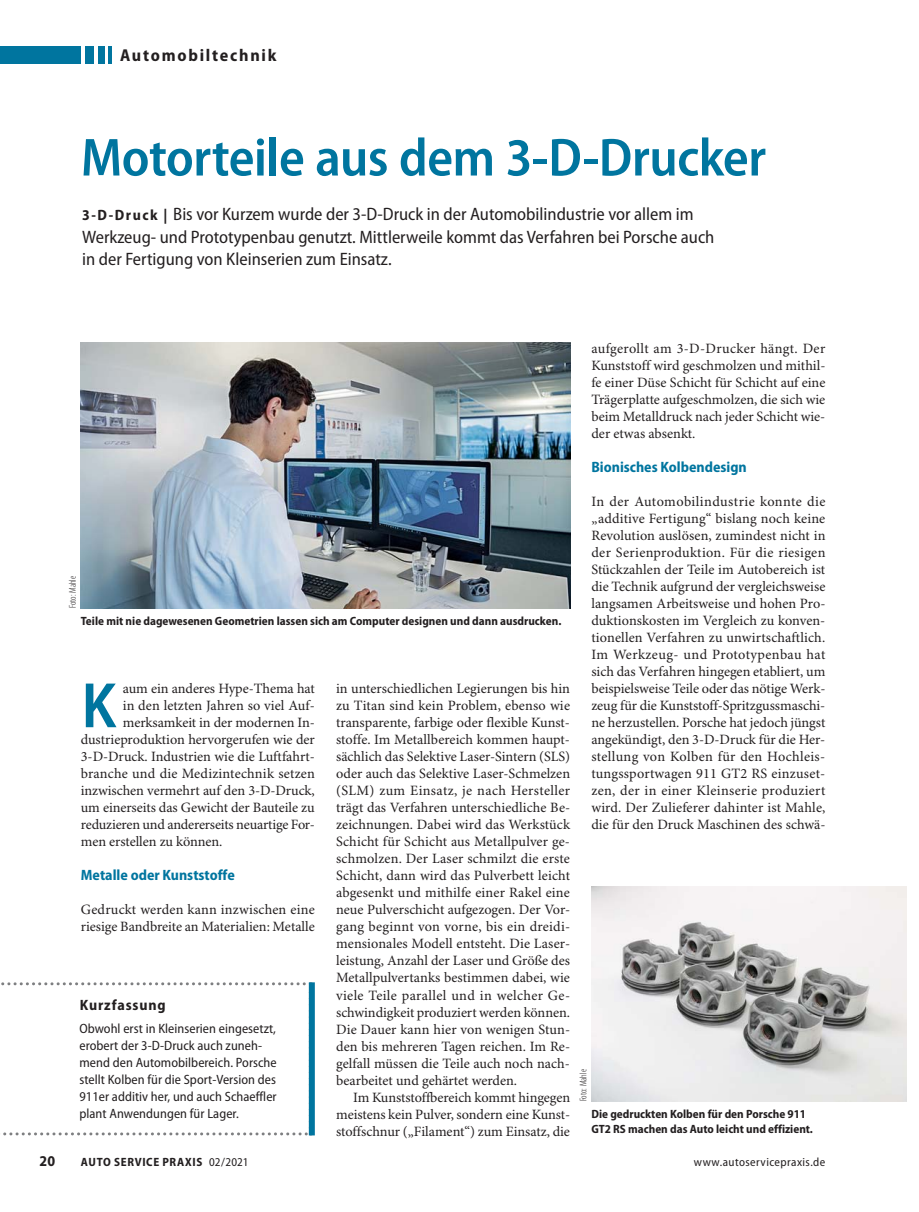
<style>
.page{position:relative;width:919px;height:1212px;background:#fff}
.page>*{position:absolute;margin:0;border:0;box-sizing:border-box;transform-origin:0 0}
.t1{font:600 semi-condensed 64.65px "Myriad Pro";color:#00759f}
.t2{font:600 semi-condensed 54px "Myriad Pro";letter-spacing:-.01em;color:#00759f}
.t3{font:semi-condensed 18px/22.5px "Myriad Pro";color:#231f20}
.t4{font:700 semi-condensed 17.25px "Myriad Pro";letter-spacing:.1em;color:#231f20}
.t5{font:700 semi-condensed 15px "Myriad Pro";color:#00759f}
.t6{font:700 semi-condensed 15px "Myriad Pro";letter-spacing:.055em;color:#231f20}
.t7{font:14.25px/17px "Minion Pro";letter-spacing:-.005em;color:#231f20;text-align:justify}
.t8{font:14.25px "Minion Pro";letter-spacing:.015em;color:#231f20}
.t9{font:semi-condensed 13.5px/17px "Myriad Pro";letter-spacing:.005em;color:#231f20}
.t10{font:700 semi-condensed 12px/15px "Myriad Pro";color:#231f20}
.t11{font:700 semi-condensed 12px "Myriad Pro";letter-spacing:.055em;color:#231f20}
.t12{font:semi-condensed 12px "Myriad Pro";letter-spacing:.035em;color:#231f20}
.t13{font:300 condensed 9.75px "Myriad Pro";color:#231f20}
.s1{font-weight:700;font-size:15px}
.s2{font-weight:400}
</style>
<div class="page">
<hr style="left:108px;top:47px;width:4px;height:17px;background:#00759f">
<div style="left:85px;top:47px;width:9px;height:17px;background:#00759f"></div>
<div style="left:98px;top:47px;width:6px;height:17px;background:#00759f"></div>
<div style="left:0;top:47px;width:81px;height:17px;background:#00759f"></div>
<svg style="left:1px;top:982px;width:308px;height:153px"></svg>
<div style="left:309px;top:982px;width:6px;height:153px;background:#00759f"></div>
<img style="left:81px;top:343px;width:489px;height:265px">
<img style="left:591px;top:887px;width:315px;height:214px">
<p class="t4" style="left:120px;top:49px;width:158px">Automobiltechnik</p>
<h2 class="t2" style="left:81px;top:125px;width:686px">Motorteile aus dem 3-D-Drucker</h2>
<p class="t3" style="left:82px;top:205px;width:633px"><span class="s1">3-D-Druck |</span> Bis vor Kurzem wurde der 3-D-Druck in der Automobilindustrie vor allem im<br>Werkzeug- und Prototypenbau genutzt. Mittlerweile kommt das Verfahren bei Porsche auch in der Fertigung von Kleinserien zum Einsatz.</p>
<p class="t13" style="left:67px;top:608px;width:34px;rotate:-90deg">Foto: Mahle</p>
<p class="t10" style="left:81px;top:615px;width:482px">Teile mit nie dagewesenen Geometrien lassen sich am Computer designen und dann ausdrucken.</p>
<h1 class="t1" style="left:81px;top:667px;width:36px">K</h1>
<p class="t7" style="left:123px;top:681px;width:193px">aum ein anderes Hype-Thema hat</p>
<p class="t7" style="left:123px;top:698px;width:193px">in den letzten Jahren so viel Auf-</p>
<p class="t7" style="left:123px;top:715px;width:193px">merksamkeit in der modernen In-</p>
<p class="t7" style="left:81px;top:732px;width:235px">dustrieproduktion hervorgerufen wie der</p>
<p class="t7" style="left:81px;top:749px;width:235px">3-D-Druck. Industrien wie die Luftfahrt-</p>
<p class="t8" style="left:81px;top:768px;width:235px">branche und die Medizintechnik setzen</p>
<p class="t7" style="left:81px;top:783px;width:235px">inzwischen vermehrt auf den 3-D-Druck,</p>
<p class="t7" style="left:81px;top:800px;width:235px">um einerseits das Gewicht der Bauteile zu</p>
<p class="t7" style="left:81px;top:817px;width:235px">reduzieren und andererseits neuartige For-</p>
<p class="t7" style="left:81px;top:834px;width:143px">men erstellen zu können.</p>
<p class="t5" style="left:81px;top:870px;width:155px">Metalle oder Kunststoffe</p>
<p class="t7" style="left:81px;top:902px;width:235px">Gedruckt werden kann inzwischen eine riesige Bandbreite an Materialien: Metalle</p>
<p class="t6" style="left:80px;top:999px;width:87px">Kurzfassung</p>
<p class="t9" style="left:79px;top:1022px;width:199px">Obwohl erst in Kleinserien eingesetzt, erobert der 3-D-Druck auch zuneh&shy;mend den Automobilbereich. Porsche stellt Kolben für die Sport-Version des 911er additiv her, und auch Schaeffler plant Anwendungen für Lager.</p>
<p class="t7" style="left:336px;top:681px;width:235px">in unterschiedlichen Legierungen bis hin zu Titan sind kein Problem, ebenso wie transparente, farbige oder flexible Kunst&shy;stoffe. Im Metallbereich kommen haupt&shy;sächlich das Selektive Laser-Sintern (SLS) oder auch das Selektive Laser-Schmelzen (SLM) zum Einsatz, je nach Hersteller trägt das Verfahren unterschiedliche Be&shy;zeichnungen. Dabei wird das Werkstück Schicht für Schicht aus Metallpulver ge&shy;schmolzen. Der Laser schmilzt die erste Schicht, dann wird das Pulverbett leicht abgesenkt und mithilfe einer Rakel eine neue Pulverschicht aufgezogen. Der Vor&shy;gang beginnt von vorne, bis ein dreidi&shy;mensionales Modell entsteht. Die Laser&shy;leistung, Anzahl der Laser und Größe des Metallpulvertanks bestimmen dabei, wie viele Teile parallel und in welcher Ge&shy;schwindigkeit produziert werden können.<br>Die Dauer kann hier von wenigen Stun&shy;den bis mehreren Tagen reichen. Im Re&shy;gelfall müssen die Teile auch noch nach&shy;bearbeitet und gehärtet werden.</p>
<p class="t7" style="left:336px;top:1090px;width:235px;text-indent:17px">Im Kunststoffbereich kommt hingegen meistens kein Pulver, sondern eine Kunst&shy;stoffschnur („Filament“) zum Einsatz, die</p>
<p class="t7" style="left:591px;top:341px;width:235px">aufgerollt am 3-D-Drucker hängt. Der Kunststoff wird geschmolzen und mithil&shy;fe einer Düse Schicht für Schicht auf eine Trägerplatte aufgeschmolzen, die sich wie beim Metalldruck nach jeder Schicht wie&shy;der etwas absenkt.</p>
<p class="t5" style="left:591px;top:461px;width:157px">Bionisches Kolbendesign</p>
<p class="t7" style="left:591px;top:494px;width:235px">In der Automobilindustrie konnte die „additive Fertigung“ bislang noch keine Revolution auslösen, zumindest nicht in der Serienproduktion. Für die riesigen Stückzahlen der Teile im Autobereich ist die Technik aufgrund der vergleichsweise langsamen Arbeitsweise und hohen Pro&shy;duktionskosten im Vergleich zu konven&shy;tionellen Verfahren zu unwirtschaftlich.<br>Im Werkzeug- und Prototypenbau hat sich das Verfahren hingegen etabliert, um beispielsweise Teile oder das nötige Werk&shy;zeug für die Kunststoff-Spritzgussmaschi&shy;ne herzustellen. Porsche hat jedoch jüngst angekündigt, den 3-D-Druck für die Her&shy;stellung von Kolben für den Hochleis&shy;tungssportwagen 911 GT2 RS einzuset&shy;zen, der in einer Kleinserie produziert wird. Der Zulieferer dahinter ist Mahle, die für den Druck Maschinen des schwä-</p>
<p class="t13" style="left:577px;top:1101px;width:34px;rotate:-90deg">Foto: Mahle</p>
<p class="t10" style="left:591px;top:1108px;width:223px">Die gedruckten Kolben für den Porsche 911<br>GT2 RS machen das Auto leicht und effizient.</p>
<p class="t6" style="left:39px;top:1155px;width:17px">20</p>
<p class="t11" style="left:81px;top:1157px;width:169px">AUTO SERVICE PRAXIS <span class="s2">02/2021</span></p>
<p class="t12" style="left:693px;top:1157px;width:133px">www.autoservicepraxis.de</p>
</div>
